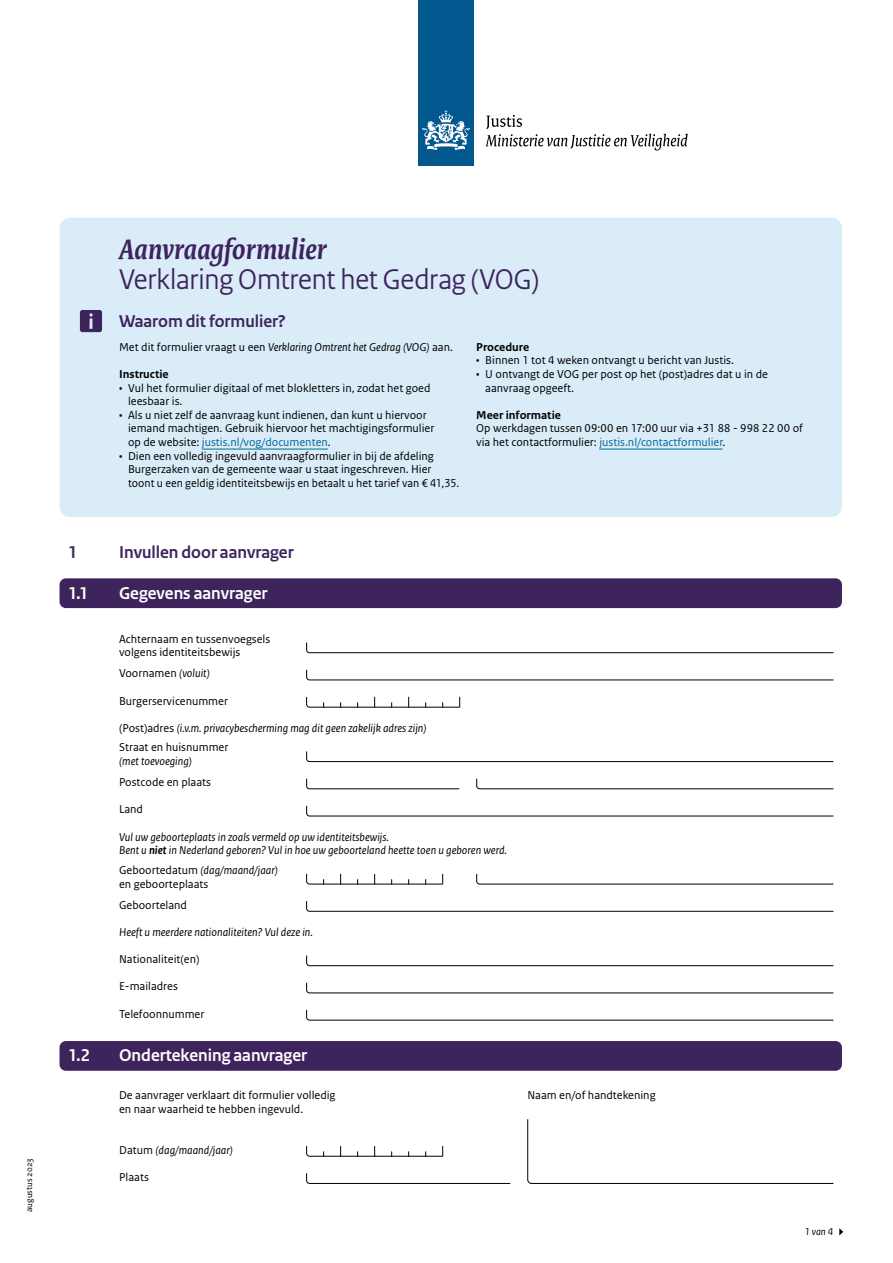
<style>
.page{position:relative;width:893px;height:1263px;background:#fff}
.page>*{position:absolute;margin:0;border:0;box-sizing:border-box;transform-origin:0 0}
.Titel_Regular{font:30px/30px "Rijksoverheid Sans Heading";letter-spacing:-.005em;color:#3e245d}
.Kop_wit{font:700 18px "Rijksoverheid Sans Heading";color:#fff}
.Kop{font:700 18px "Rijksoverheid Sans Heading";color:#3e245d}
.Kop_Inspring{font:700 18px "Rijksoverheid Sans Heading";color:#3e245d}
.Tekst_introductie{font:12px/13.6px "Rijksoverheid Sans Text";color:#000}
.Tekst_invulkaders{font:italic 12px "Rijksoverheid Sans Text";color:#000}
.Tekst_invulkaders-2{font:12px/13.6px "Rijksoverheid Sans Text";color:#000}
.Tekst_invulkaders_-4{font:12px/13.6px "Rijksoverheid Sans Text";color:#000}
.Tekst_introductie_wi{font:italic 12px "Rijksoverheid Sans Text";color:#000}
.Tekst_introductie_ko{font:700 12px "Rijksoverheid Sans Text";color:#000}
.t1{font:italic 10.5px "Rijksoverheid Sans Text";color:#000}
.Tekst_omschrijving{font:9px "Rijksoverheid Sans Text";color:#000}
.s1{font-family:"Rijksoverheid Serif";font-weight:700;font-style:italic}
.s2{font-style:normal}
.s3{color:#01689b}
.s4{font-style:italic}
.s5{font-weight:700}
</style>
<div class="page">
<div style="left:418px;top:0;width:56px;height:166px;background:#00588e"></div>
<svg style="left:422px;top:110px;width:48px;height:40px"></svg>
<svg style="left:486px;top:115px;width:202px;height:35px"></svg>
<svg style="left:839px;top:1228px;width:4px;height:7px"></svg>
<div style="left:60px;top:218px;width:782px;height:299px;background:#d9ecf8;border-radius:11px"></div>
<svg style="left:80px;top:310px;width:22px;height:22px"></svg>
<hr style="left:202px;top:449px;width:126px;height:1px;background:#01689b">
<hr style="left:599px;top:449px;width:123px;height:1px;background:#01689b">
<div style="left:60px;top:578px;width:782px;height:30px;background:#3e245d;border-radius:6px"></div>
<div style="left:60px;top:1041px;width:782px;height:30px;background:#3e245d;border-radius:6px"></div>
<svg style="left:306px;top:669px;width:528px;height:12px"></svg>
<svg style="left:306px;top:642px;width:528px;height:12px"></svg>
<svg style="left:306px;top:751px;width:528px;height:11px"></svg>
<svg style="left:306px;top:805px;width:528px;height:12px"></svg>
<svg style="left:476px;top:873px;width:358px;height:12px"></svg>
<svg style="left:476px;top:778px;width:358px;height:12px"></svg>
<svg style="left:306px;top:778px;width:154px;height:12px"></svg>
<svg style="left:306px;top:901px;width:528px;height:11px"></svg>
<svg style="left:306px;top:955px;width:528px;height:11px"></svg>
<svg style="left:306px;top:982px;width:528px;height:12px"></svg>
<svg style="left:306px;top:1010px;width:528px;height:11px"></svg>
<svg style="left:306px;top:1173px;width:205px;height:11px"></svg>
<svg style="left:527px;top:1119px;width:307px;height:65px"></svg>
<svg style="left:306px;top:873px;width:137px;height:12px"></svg>
<svg style="left:306px;top:1146px;width:137px;height:11px"></svg>
<svg style="left:306px;top:696px;width:154px;height:12px"></svg>
<p class="Tekst_omschrijving" style="left:24px;top:1212px;width:56px;rotate:-90deg">augustus 2023</p>
<h1 class="Titel_Regular" style="left:119px;top:234px;width:422px"><span class="s1">Aanvraagformulier<br></span>Verklaring Omtrent het Gedrag (VOG)</h1>
<h2 class="Kop_Inspring" style="left:119px;top:311px;width:168px">Waarom dit formulier?</h2>
<p class="Tekst_introductie_wi" style="left:119px;top:340px;width:336px"><span class="s2">Met dit formulier vraagt u een</span> Verklaring Omtrent het Gedrag (VOG) <span class="s2">aan.</span></p>
<h2 class="Tekst_introductie_ko" style="left:119px;top:367px;width:51px">Instructie</h2>
<p class="Tekst_introductie" style="left:128px;top:381px;width:304px;text-indent:-9px">• Vul het formulier digitaal of met blokletters in, zodat het goed leesbaar is.</p>
<p class="Tekst_introductie" style="left:128px;top:408px;width:308px;text-indent:-9px">• Als u niet zelf de aanvraag kunt indienen, dan kunt u hiervoor iemand machtigen. Gebruik hiervoor het machtigingsformulier op de website: <span class="s3">justis.nl/vog/documenten</span>.</p>
<p class="Tekst_introductie" style="left:128px;top:449px;width:333px;text-indent:-9px">• Dien een volledig ingevuld aanvraagformulier in bij de afdeling<br>Burgerzaken van de gemeente waar u staat ingeschreven. Hier toont u een geldig identiteitsbewijs en betaalt u het tarief van € 41,35.</p>
<h2 class="Tekst_introductie_ko" style="left:476px;top:340px;width:55px">Procedure</h2>
<p class="Tekst_introductie" style="left:476px;top:354px;width:259px">• Binnen 1 tot 4 weken ontvangt u bericht van Justis.</p>
<p class="Tekst_introductie" style="left:485px;top:367px;width:284px;text-indent:-9px">• U ontvangt de VOG per post op het (post)adres dat u in de aanvraag opgeeft.</p>
<h2 class="Tekst_introductie_ko" style="left:476px;top:408px;width:86px">Meer informatie</h2>
<p class="Tekst_introductie" style="left:476px;top:422px;width:328px">Op werkdagen tussen 09:00 en 17:00 uur via +31 88 - 998 22 00 of via het contactformulier: <span class="s3">justis.nl/contactformulier</span>.</p>
<h2 class="Kop" style="left:68px;top:542px;width:11px">1</h2>
<h2 class="Kop" style="left:119px;top:542px;width:176px">Invullen door aanvrager</h2>
<h3 class="Kop_wit" style="left:68px;top:583px;width:22px">1.1</h3>
<h3 class="Kop_wit" style="left:119px;top:583px;width:150px">Gegevens aanvrager</h3>
<p class="Tekst_invulkaders_-4" style="left:119px;top:632px;width:153px">Achternaam en tussenvoegsels volgens identiteitsbewijs</p>
<p class="Tekst_invulkaders-2" style="left:119px;top:667px;width:92px">Voornamen <span class="s4">(voluit)</span></p>
<p class="Tekst_invulkaders-2" style="left:119px;top:694px;width:110px">Burgerservicenummer</p>
<p class="Tekst_invulkaders" style="left:119px;top:721px;width:309px"><span class="s2">(Post)adres</span> (i.v.m. privacybescherming mag dit geen zakelijk adres zijn)</p>
<p class="Tekst_invulkaders_-4" style="left:119px;top:741px;width:111px">Straat en huisnummer <span class="s4">(met toevoeging)</span></p>
<p class="Tekst_invulkaders-2" style="left:119px;top:776px;width:94px">Postcode en plaats</p>
<p class="Tekst_invulkaders-2" style="left:119px;top:803px;width:26px">Land</p>
<p class="Tekst_invulkaders" style="left:119px;top:830px;width:271px">Vul uw geboorteplaats in zoals vermeld op uw identiteitsbewijs.</p>
<p class="Tekst_invulkaders" style="left:119px;top:844px;width:389px">Bent u <span class="s5">niet</span> in Nederland geboren? Vul in hoe uw geboorteland heette toen u geboren werd.</p>
<p class="Tekst_invulkaders_-4" style="left:119px;top:863px;width:160px">Geboortedatum <span class="s4">(dag/maand/jaar) </span>en geboorteplaats</p>
<p class="Tekst_invulkaders-2" style="left:119px;top:898px;width:69px">Geboorteland</p>
<p class="Tekst_invulkaders" style="left:119px;top:925px;width:195px">Heeft u meerdere nationaliteiten? Vul deze in.</p>
<p class="Tekst_invulkaders-2" style="left:119px;top:953px;width:82px">Nationaliteit(en)</p>
<p class="Tekst_invulkaders-2" style="left:119px;top:980px;width:60px">E-mailadres</p>
<p class="Tekst_invulkaders-2" style="left:119px;top:1007px;width:87px">Telefoonnummer</p>
<h3 class="Kop_wit" style="left:68px;top:1045px;width:24px">1.2</h3>
<h3 class="Kop_wit" style="left:119px;top:1045px;width:190px">Ondertekening aanvrager</h3>
<p class="Tekst_invulkaders-2" style="left:119px;top:1089px;width:218px">De aanvrager verklaart dit formulier volledig en naar waarheid te hebben ingevuld.</p>
<p class="Tekst_invulkaders" style="left:119px;top:1143px;width:115px"><span class="s2">Datum</span> (dag/maand/jaar)</p>
<p class="Tekst_invulkaders-2" style="left:119px;top:1170px;width:31px">Plaats</p>
<p class="Tekst_invulkaders-2" style="left:527px;top:1089px;width:130px">Naam en/of handtekening</p>
<p class="t1" style="left:804px;top:1226px;width:30px">1 van 4</p>
</div>
